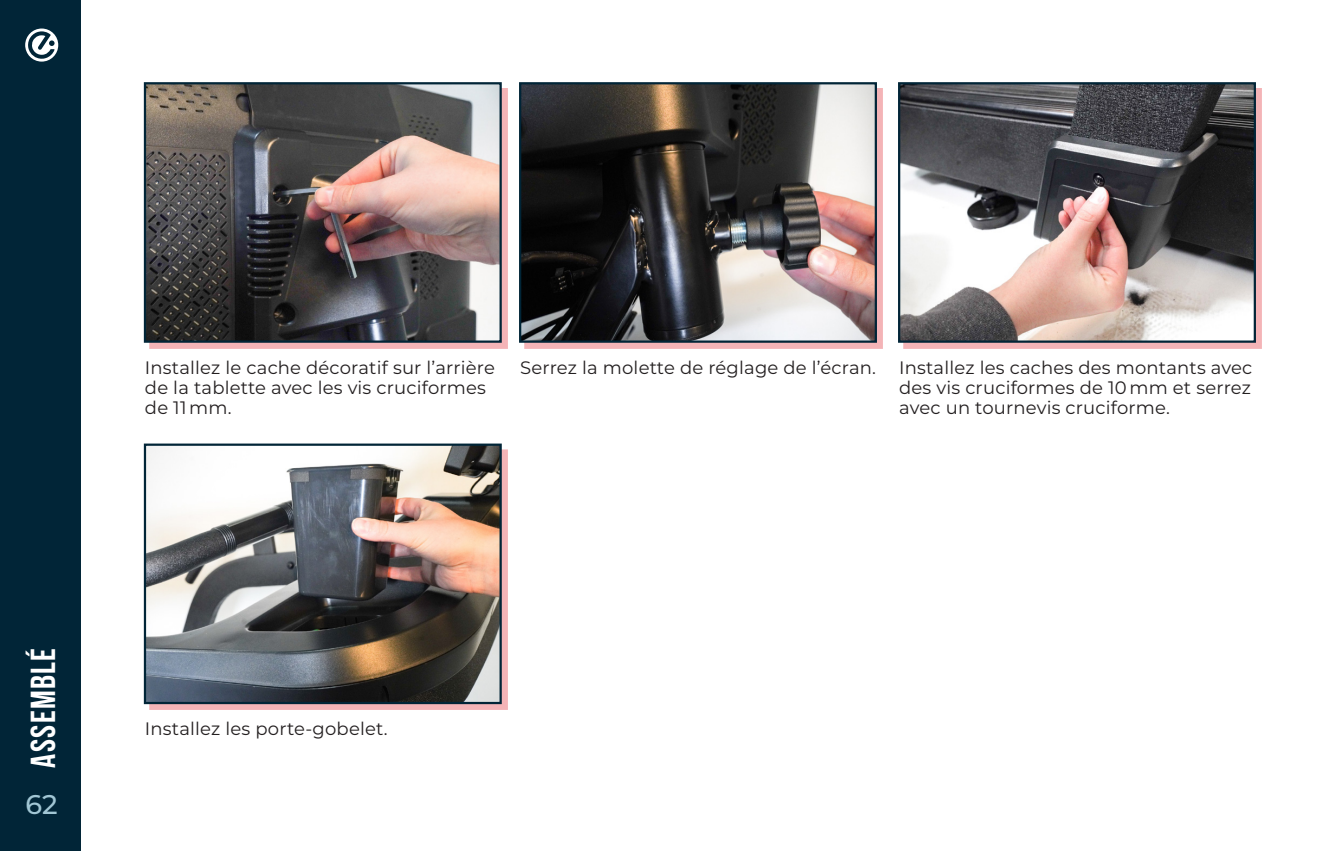
<style>
.page{position:relative;width:1337px;height:851px;background:#fff}
.page>*{position:absolute;margin:0;border:0;box-sizing:border-box;transform-origin:0 0}
.t1{font:700 34.65px "Bebas Neue";letter-spacing:.04em;color:#fff}
.t2{font:500 27px "Montserrat";color:#a1c6d4}
.t3{font:18px/20.2px "Montserrat";letter-spacing:.01em;color:#231f20}
</style>
<div class="page">
<div style="left:0;top:0;width:81px;height:850px;background:#012537"></div>
<svg style="left:25px;top:28px;width:33px;height:34px"></svg>
<div style="left:149px;top:88px;width:358px;height:260px;background:#f4b4b7"></div>
<img style="left:147px;top:85px;width:352px;height:255px">
<div style="left:144px;top:82px;width:358px;height:261px;border:2px solid #012537"></div>
<div style="left:149px;top:449px;width:358px;height:260px;background:#f4b4b7"></div>
<img style="left:147px;top:446px;width:352px;height:255px">
<div style="left:144px;top:443px;width:358px;height:261px;border:2px solid #012537"></div>
<div style="left:524px;top:88px;width:359px;height:260px;background:#f4b4b7"></div>
<img style="left:522px;top:85px;width:352px;height:255px">
<div style="left:519px;top:82px;width:358px;height:261px;border:2px solid #012537"></div>
<div style="left:903px;top:88px;width:358px;height:260px;background:#f4b4b7"></div>
<img style="left:901px;top:85px;width:352px;height:255px">
<div style="left:898px;top:82px;width:358px;height:261px;border:2px solid #012537"></div>
<p class="t3" style="left:145px;top:357px;width:351px">Installez le cache décoratif sur l’arrière de la tablette avec les vis cruciformes de 11 mm.</p>
<p class="t3" style="left:520px;top:357px;width:357px">Serrez la molette de réglage de l’écran.</p>
<p class="t3" style="left:899px;top:357px;width:355px;text-align:justify">Installez les caches des montants avec des vis cruciformes de 10 mm et serrez avec un tournevis cruciforme.</p>
<p class="t1" style="left:24px;top:767px;width:121px;rotate:-90deg">Assemblé</p>
<h2 class="t2" style="left:26px;top:786px;width:34px">62</h2>
<p class="t3" style="left:145px;top:718px;width:244px">Installez les porte-gobelet.</p>
</div>
